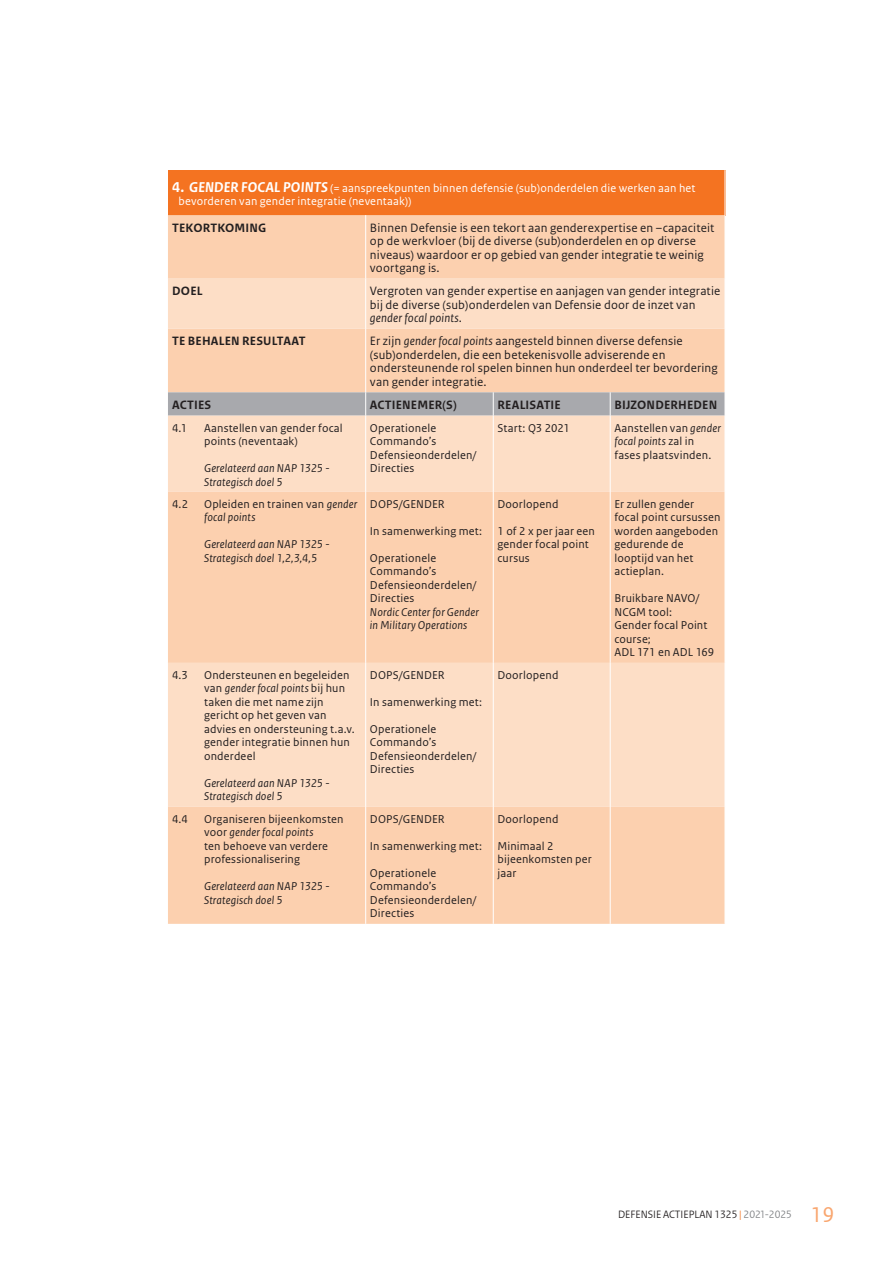
<style>
.page{position:relative;width:893px;height:1263px;background:#fff}
.page>*{position:absolute;margin:0;border:0;box-sizing:border-box;transform-origin:0 0}
.t1{font:12.75px/13.5px "Rijksoverheid Sans Text";letter-spacing:.015em;color:#231f20}
.t2{font:700 12.75px "Rijksoverheid Sans Text";letter-spacing:.015em;color:#231f20}
.t3{font:12px/13.5px "Rijksoverheid Sans Text";letter-spacing:.015em;color:#231f20}
.t4{font:italic 12px/13.5px "Rijksoverheid Sans Text";letter-spacing:.015em;color:#231f20}
.t5{font:12px/13.5px "Rijksoverheid Sans Text";letter-spacing:.015em;color:#fff}
.t6{font:12px "Rijksoverheid Sans Text";letter-spacing:-.005em;color:#231f20}
.t7{font:11.25px "Rijksoverheid Sans Heading";color:#231f20}
.s1{font-weight:700;font-size:15px}
.s2{font-weight:700;font-style:italic;font-size:15px}
.s3{font-style:italic}
.s4{color:#f47321}
.s5{color:#808285}
.s6{font-family:"Rijksoverheid Sans Text";font-size:22.5px;color:#f9a66f}
</style>
<div class="page">
<div style="left:168px;top:170px;width:557px;height:45px;background:#f47321"></div>
<div style="left:168px;top:215px;width:557px;height:709px;background:#fcd0af"></div>
<svg style="left:168px;top:279px;width:557px;height:528px;background:#fcd7bb"></svg>
<hr style="left:493px;top:415px;width:1px;height:77px;background:#fff">
<hr style="left:493px;top:492px;width:1px;height:171px;background:#fff">
<hr style="left:493px;top:663px;width:1px;height:144px;background:#fff">
<hr style="left:493px;top:807px;width:1px;height:117px;background:#fff">
<hr style="left:365px;top:215px;width:1px;height:64px;background:#fff">
<hr style="left:365px;top:279px;width:1px;height:50px;background:#fff">
<hr style="left:365px;top:329px;width:1px;height:63px;background:#fff">
<hr style="left:365px;top:415px;width:1px;height:77px;background:#fff">
<hr style="left:365px;top:492px;width:1px;height:171px;background:#fff">
<hr style="left:365px;top:663px;width:1px;height:144px;background:#fff">
<hr style="left:365px;top:807px;width:1px;height:117px;background:#fff">
<hr style="left:610px;top:415px;width:1px;height:77px;background:#fff">
<hr style="left:610px;top:492px;width:1px;height:171px;background:#fff">
<hr style="left:610px;top:663px;width:1px;height:144px;background:#fff">
<hr style="left:610px;top:807px;width:1px;height:117px;background:#fff">
<div style="left:168px;top:392px;width:557px;height:23px;background:#a8a9ad"></div>
<p class="t5" style="left:179px;top:181px;width:518px;text-indent:-6px"><span class="s1">4.</span> <span class="s2">GENDER FOCAL POINTS</span> (= aanspreekpunten binnen defensie (sub)onderdelen die werken aan het bevorderen van gender integratie (neventaak))</p>
<p class="t2" style="left:172px;top:220px;width:96px">TEKORTKOMING</p>
<p class="t1" style="left:370px;top:221px;width:346px">Binnen Defensie is een tekort aan genderexpertise en –capaciteit op de werkvloer (bij de diverse (sub)onderdelen en op diverse niveaus) waardoor er op gebied van gender integratie te weinig voortgang is.</p>
<p class="t2" style="left:172px;top:284px;width:32px">DOEL</p>
<p class="t1" style="left:370px;top:285px;width:352px">Vergroten van gender expertise en aanjagen van gender integratie bij de diverse (sub)onderdelen van Defensie door de inzet van <span class="s3">gender focal points</span>.</p>
<p class="t2" style="left:172px;top:334px;width:135px">TE BEHALEN RESULTAAT</p>
<p class="t1" style="left:370px;top:335px;width:349px">Er zijn <span class="s3">gender focal points</span> aangesteld binnen diverse defensie (sub)onderdelen, die een betekenisvolle adviserende en ondersteunende rol spelen binnen hun onderdeel ter bevordering van gender integratie.</p>
<p class="t2" style="left:172px;top:398px;width:41px">ACTIES</p>
<p class="t2" style="left:370px;top:398px;width:88px">ACTIENEMER(S)</p>
<p class="t2" style="left:497px;top:398px;width:65px">REALISATIE</p>
<p class="t2" style="left:614px;top:398px;width:104px">BIJZONDERHEDEN</p>
<p class="t3" style="left:172px;top:421px;width:16px">4.1</p>
<p class="t3" style="left:204px;top:421px;width:140px">Aanstellen van gender focal points (neventaak)</p>
<p class="t4" style="left:204px;top:462px;width:127px">Gerelateerd aan NAP 1325 -<br>Strategisch doel 5</p>
<p class="t3" style="left:370px;top:421px;width:108px">Operationele<br>Commando’s<br>Defensieonderdelen/<br>Directies</p>
<p class="t6" style="left:497px;top:421px;width:74px">Start: Q3 2021</p>
<p class="t3" style="left:614px;top:421px;width:108px">Aanstellen van <span class="s3">gender focal points</span> zal in fases plaatsvinden.</p>
<p class="t3" style="left:172px;top:497px;width:17px">4.2</p>
<p class="t3" style="left:204px;top:497px;width:155px">Opleiden en trainen van <span class="s3">gender focal points</span></p>
<p class="t4" style="left:204px;top:538px;width:127px">Gerelateerd aan NAP 1325 -<br>Strategisch doel 1,2,3,4,5</p>
<p class="t3" style="left:370px;top:497px;width:76px">DOPS/GENDER</p>
<p class="t3" style="left:370px;top:524px;width:114px">In samenwerking met:</p>
<p class="t3" style="left:370px;top:551px;width:108px">Operationele<br>Commando’s<br>Defensieonderdelen/<br>Directies</p>
<p class="t4" style="left:370px;top:606px;width:110px">Nordic Center for Gender in Military Operations</p>
<p class="t3" style="left:172px;top:668px;width:17px">4.3</p>
<p class="t3" style="left:204px;top:668px;width:152px">Ondersteunen en begeleiden van <span class="s3">gender focal points</span> bij hun taken die met name zijn gericht op het geven van advies en ondersteuning t.a.v. gender integratie binnen hun onderdeel</p>
<p class="t4" style="left:204px;top:776px;width:127px">Gerelateerd aan NAP 1325 -<br>Strategisch doel 5</p>
<p class="t3" style="left:172px;top:812px;width:17px">4.4</p>
<p class="t3" style="left:204px;top:812px;width:141px">Organiseren bijeenkomsten voor <span class="s3">gender focal points<br></span>ten behoeve van verdere professionalisering</p>
<p class="t4" style="left:204px;top:880px;width:127px">Gerelateerd aan NAP 1325 -<br>Strategisch doel 5</p>
<p class="t3" style="left:370px;top:668px;width:76px">DOPS/GENDER</p>
<p class="t3" style="left:370px;top:695px;width:114px">In samenwerking met:</p>
<p class="t3" style="left:370px;top:722px;width:108px">Operationele<br>Commando’s<br>Defensieonderdelen/<br>Directies</p>
<p class="t3" style="left:370px;top:812px;width:76px">DOPS/GENDER</p>
<p class="t3" style="left:370px;top:839px;width:114px">In samenwerking met:</p>
<p class="t3" style="left:370px;top:866px;width:108px">Operationele<br>Commando’s<br>Defensieonderdelen/<br>Directies</p>
<p class="t3" style="left:497px;top:497px;width:62px">Doorlopend</p>
<p class="t3" style="left:497px;top:524px;width:99px">1 of 2 x per jaar een gender focal point cursus</p>
<p class="t3" style="left:497px;top:668px;width:62px">Doorlopend</p>
<p class="t3" style="left:497px;top:812px;width:62px">Doorlopend</p>
<p class="t3" style="left:497px;top:839px;width:96px">Minimaal 2 bijeenkomsten per jaar</p>
<p class="t3" style="left:614px;top:497px;width:108px">Er zullen gender focal point cursussen worden aangeboden gedurende de looptijd van het actieplan.</p>
<p class="t3" style="left:614px;top:592px;width:101px">Bruikbare NAVO/<br>NCGM tool:<br>Gender focal Point course;<br>ADL 171 en ADL 169</p>
<p class="t7" style="left:618px;top:1208px;width:218px">DEFENSIE ACTIEPLAN 1325 <span class="s4">|</span> <span class="s5">2021-2025</span> <span class="s6">19</span></p>
</div>
